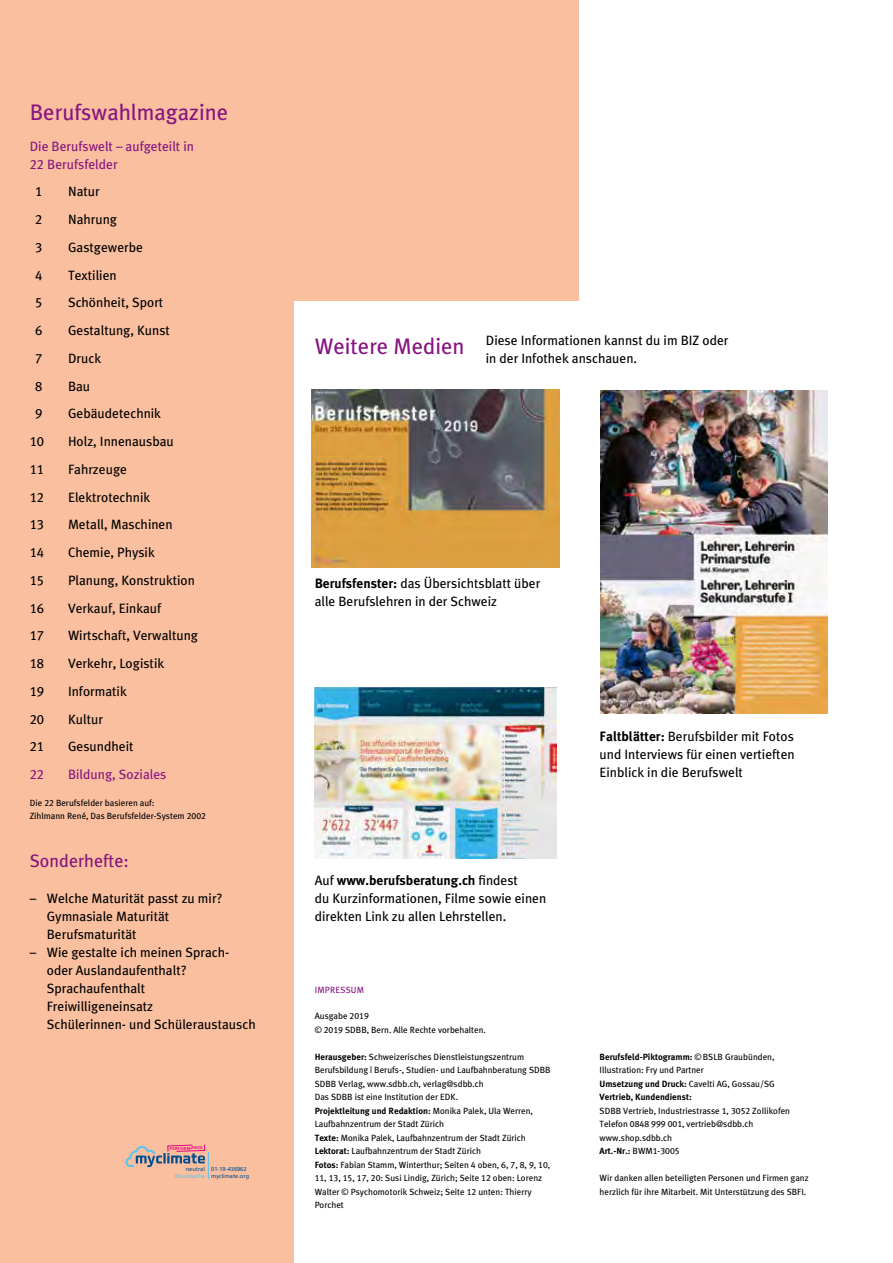
<style>
.page{position:relative;width:893px;height:1263px;background:#fff}
.page>*{position:absolute;margin:0;border:0;box-sizing:border-box;transform-origin:0 0}
.t1{font:22.5px "Meta Mix";color:#871480}
.t2{font:18px "Meta Mix";color:#871480}
.t3{font:13.5px/18px "Meta Mix";color:#000}
.t4{font:13.5px/18px "Meta Mix";color:#871480}
.t5{font:9px/13.5px "Meta Mix";color:#000}
.t6{font:700 9px/13.5px "Meta Mix";color:#000}
.t7{font:9px "Meta Mix";letter-spacing:.02em;color:#871480}
.t8{font:5.7px/7.2px "Frutiger LT Com";color:#004e90}
.t9{font:5.7px "Frutiger LT Com";color:#56c4ef}
.t10{font:700 4.2px "Frutiger LT Com";color:#e6007c}
.s1{font-weight:700}
.s2{font-weight:400}
</style>
<div class="page">
<div style="left:0;top:0;width:293px;height:1263px;background:#f9bf9f"></div>
<div style="left:272px;top:0;width:306px;height:300px;background:#f9bf9f"></div>
<svg style="left:126px;top:1144px;width:83px;height:35px"></svg>
<img style="left:311px;top:389px;width:249px;height:178px">
<img style="left:600px;top:390px;width:228px;height:323px">
<img style="left:315px;top:687px;width:241px;height:171px">
<h1 class="t1" style="left:30px;top:99px;width:200px">Berufswahlmagazine</h1>
<h3 class="t4" style="left:30px;top:137px;width:166px">Die Berufswelt – aufgeteilt in<br>22 Berufsfelder</h3>
<h3 class="t3" style="left:35px;top:182px;width:9px">1</h3>
<h3 class="t3" style="left:68px;top:182px;width:33px">Natur</h3>
<h3 class="t3" style="left:35px;top:210px;width:9px">2</h3>
<h3 class="t3" style="left:68px;top:210px;width:51px">Nahrung</h3>
<h3 class="t3" style="left:35px;top:238px;width:9px">3</h3>
<h3 class="t3" style="left:68px;top:238px;width:76px">Gastgewerbe</h3>
<h3 class="t3" style="left:35px;top:266px;width:9px">4</h3>
<h3 class="t3" style="left:68px;top:266px;width:50px">Textilien</h3>
<h3 class="t3" style="left:35px;top:293px;width:9px">5</h3>
<h3 class="t3" style="left:68px;top:293px;width:97px">Schönheit, Sport</h3>
<h3 class="t3" style="left:35px;top:321px;width:9px">6</h3>
<h3 class="t3" style="left:68px;top:321px;width:103px">Gestaltung, Kunst</h3>
<h3 class="t3" style="left:35px;top:349px;width:9px">7</h3>
<h3 class="t3" style="left:68px;top:349px;width:35px">Druck</h3>
<h3 class="t3" style="left:35px;top:377px;width:9px">8</h3>
<h3 class="t3" style="left:68px;top:377px;width:24px">Bau</h3>
<h3 class="t3" style="left:35px;top:404px;width:9px">9</h3>
<h3 class="t3" style="left:68px;top:404px;width:95px">Gebäudetechnik</h3>
<h3 class="t3" style="left:30px;top:432px;width:16px">10</h3>
<h3 class="t3" style="left:68px;top:432px;width:107px">Holz, Innenausbau</h3>
<h3 class="t3" style="left:30px;top:460px;width:16px">11</h3>
<h3 class="t3" style="left:68px;top:460px;width:60px">Fahrzeuge</h3>
<h3 class="t3" style="left:30px;top:488px;width:16px">12</h3>
<h3 class="t3" style="left:68px;top:488px;width:84px">Elektrotechnik</h3>
<h3 class="t3" style="left:30px;top:516px;width:16px">13</h3>
<h3 class="t3" style="left:68px;top:516px;width:106px">Metall, Maschinen</h3>
<h3 class="t3" style="left:30px;top:543px;width:16px">14</h3>
<h3 class="t3" style="left:68px;top:543px;width:88px">Chemie, Physik</h3>
<h3 class="t3" style="left:30px;top:571px;width:16px">15</h3>
<h3 class="t3" style="left:68px;top:571px;width:129px">Planung, Konstruktion</h3>
<h3 class="t3" style="left:30px;top:599px;width:16px">16</h3>
<h3 class="t3" style="left:68px;top:599px;width:95px">Verkauf, Einkauf</h3>
<h3 class="t3" style="left:30px;top:627px;width:16px">17</h3>
<h3 class="t3" style="left:68px;top:627px;width:132px">Wirtschaft, Verwaltung</h3>
<h3 class="t3" style="left:30px;top:654px;width:16px">18</h3>
<h3 class="t3" style="left:68px;top:654px;width:98px">Verkehr, Logistik</h3>
<h3 class="t3" style="left:30px;top:682px;width:16px">19</h3>
<h3 class="t3" style="left:68px;top:682px;width:60px">Informatik</h3>
<h3 class="t3" style="left:30px;top:710px;width:16px">20</h3>
<h3 class="t3" style="left:68px;top:710px;width:36px">Kultur</h3>
<h3 class="t3" style="left:30px;top:738px;width:16px">21</h3>
<h3 class="t3" style="left:68px;top:738px;width:67px">Gesundheit</h3>
<h3 class="t4" style="left:30px;top:765px;width:16px">22</h3>
<h3 class="t4" style="left:68px;top:765px;width:100px">Bildung, Soziales</h3>
<p class="t5" style="left:30px;top:795px;width:178px">Die 22 Berufsfelder basieren auf:<br>Zihlmann René, Das Berufsfelder-System 2002</p>
<h2 class="t2" style="left:30px;top:850px;width:101px">Sonderhefte:</h2>
<h3 class="t3" style="left:47px;top:889px;width:177px;text-indent:-17px">– Welche Maturität passt zu mir?<br>Gymnasiale Maturität<br>Berufsmaturität</h3>
<h3 class="t3" style="left:47px;top:943px;width:210px;text-indent:-17px">– Wie gestalte ich meinen Sprach&shy;oder Auslandaufenthalt?<br>Sprachaufenthalt<br>Freiwilligeneinsatz<br>Schülerinnen- und Schüleraustausch</h3>
<p class="t10" style="left:170px;top:1146px;width:35px;rotate:-2deg">PERFORMANCE</p>
<p class="t8" style="left:186px;top:1165px;width:21px">neutral</p>
<p class="t9" style="left:175px;top:1173px;width:31px">Drucksache</p>
<p class="t8" style="left:211px;top:1165px;width:39px">01-19-436962 myclimate.org</p>
<h1 class="t1" style="left:315px;top:333px;width:151px">Weitere Medien</h1>
<h3 class="t3" style="left:486px;top:331px;width:244px">Diese Informationen kannst du im BIZ oder in der Infothek anschauen.</h3>
<h3 class="t3" style="left:315px;top:574px;width:227px"><span class="s1">Berufsfenster:</span> das Übersichtsblatt über alle Berufslehren in der Schweiz</h3>
<h3 class="t3" style="left:315px;top:871px;width:233px">Auf <span class="s1">www.berufsberatung.ch</span> findest<br>du Kurzinformationen, Filme sowie einen direkten Link zu allen Lehrstellen.</h3>
<h3 class="t3" style="left:600px;top:727px;width:197px;text-align:justify"><span class="s1">Faltblätter:</span> Berufsbilder mit Fotos und Interviews für einen vertieften Einblick in die Berufswelt</h3>
<p class="t7" style="left:315px;top:985px;width:51px">IMPRESSUM</p>
<p class="t5" style="left:315px;top:1009px;width:173px">Ausgabe 2019<br>© 2019 SDBB, Bern. Alle Rechte vorbehalten.</p>
<p class="t5" style="left:315px;top:1050px;width:237px"><span class="s1">Herausgeber:</span> Schweizerisches Dienstleistungszentrum Berufsbildung | Berufs-, Studien- und Laufbahnberatung SDBB SDBB Verlag, www.sdbb.ch, verlag@sdbb.ch<br>Das SDBB ist eine Institution der EDK.<br><span class="s1">Projektleitung und Redaktion:</span> Monika Palek, Ula Werren, Laufbahnzentrum der Stadt Zürich<br><span class="s1">Texte:</span> Monika Palek, Laufbahnzentrum der Stadt Zürich <span class="s1">Lektorat:</span> Laufbahnzentrum der Stadt Zürich<br><span class="s1">Fotos:</span> Fabian Stamm, Winterthur; Seiten 4 oben, 6, 7, 8, 9, 10, 11, 13, 15, 17, 20: Susi Lindig, Zürich; Seite 12 oben: Lorenz Walter © Psychomotorik Schweiz; Seite 12 unten: Thierry Porchet</p>
<p class="t6" style="left:600px;top:1050px;width:177px">Berufsfeld-Piktogramm: <span class="s2">©BSLB Graubünden, Illustration: Fry und Partner<br></span>Umsetzung und Druck: <span class="s2">Cavelti AG, Gossau/SG </span>Vertrieb, Kundendienst:</p>
<p class="t5" style="left:600px;top:1103px;width:192px">SDBB Vertrieb, Industriestrasse 1, 3052 Zollikofen Telefon 0848 999 001, vertrieb@sdbb.ch www.shop.sdbb.ch<br><span class="s1">Art.-Nr.:</span> BWM1-3005</p>
<p class="t5" style="left:600px;top:1171px;width:210px">Wir danken allen beteiligten Personen und Firmen ganz herzlich für ihre Mitarbeit. Mit Unterstützung des SBFI.</p>
</div>
